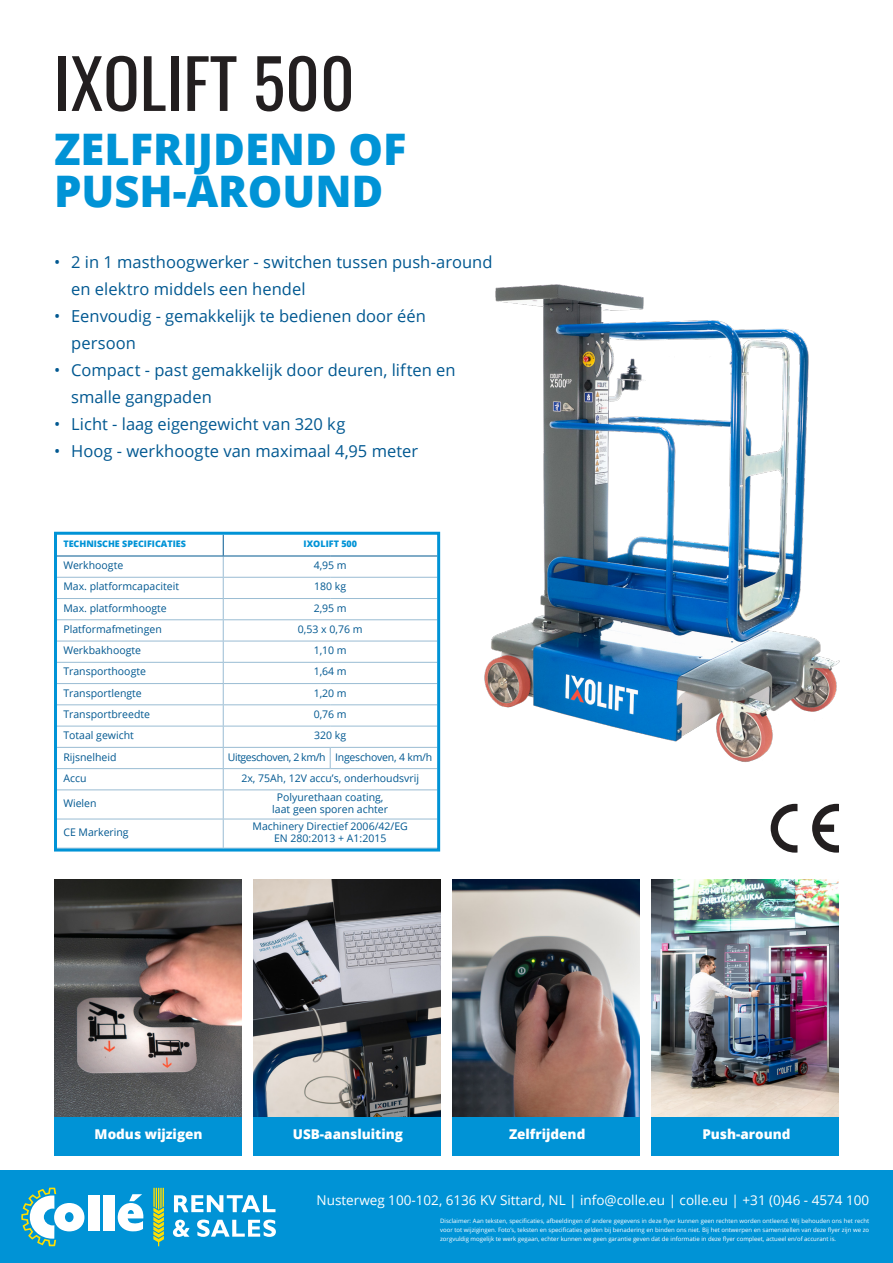
<style>
.page{position:relative;width:893px;height:1263px;background:#fff}
.page>*{position:absolute;margin:0;border:0;box-sizing:border-box;transform-origin:0 0}
.t1{font:67.5px "Oswald";color:#231f20}
.t2{font:800 43.5px/42px "Open Sans";color:#0093d6}
.t3{font:16.5px/27px "Open Sans";color:#005891}
.t4{font:13.5px "Open Sans";color:#fff}
.t5{font:800 13.5px "Open Sans";color:#fff}
.t6{font:10.5px "Open Sans";color:#005891}
.t7{font:10.5px "Open Sans";letter-spacing:-.04em;color:#005891}
.t8{font:10.5px "Open Sans";letter-spacing:-.02em;color:#005891}
.t9{font:800 9px "Open Sans";color:#0093d6}
.t10{font:6px/9px "Open Sans";color:#fff;text-align:justify}
</style>
<div class="page">
<div style="left:0;top:1171px;width:893px;height:92px;background:#0093d6"></div>
<svg style="left:771px;top:804px;width:26px;height:49px"></svg>
<svg style="left:812px;top:804px;width:27px;height:49px"></svg>
<img style="left:253px;top:879px;width:187px;height:238px">
<img style="left:54px;top:879px;width:187px;height:238px">
<img style="left:453px;top:879px;width:186px;height:238px">
<img style="left:652px;top:879px;width:187px;height:238px">
<img style="left:484px;top:284px;width:356px;height:478px">
<svg style="left:174px;top:1195px;width:101px;height:17px"></svg>
<svg style="left:173px;top:1219px;width:16px;height:18px"></svg>
<svg style="left:197px;top:1219px;width:79px;height:18px"></svg>
<svg style="left:118px;top:1194px;width:26px;height:38px"></svg>
<svg style="left:21px;top:1187px;width:63px;height:59px"></svg>
<div style="left:88px;top:1195px;width:11px;height:36px;background:#fff"></div>
<div style="left:103px;top:1195px;width:11px;height:36px;background:#fff"></div>
<svg style="left:153px;top:1188px;width:11px;height:58px"></svg>
<svg style="left:58px;top:536px;width:378px;height:311px"></svg>
<hr style="left:223px;top:556px;width:107px;height:1px;background:#005891">
<hr style="left:330px;top:556px;width:107px;height:1px;background:#005891">
<div style="left:54px;top:532px;width:386px;height:319px;border:3px solid #0093d6"></div>
<div style="left:253px;top:1117px;width:187px;height:38px;background:#0093d6"></div>
<div style="left:54px;top:1117px;width:187px;height:38px;background:#0093d6"></div>
<div style="left:453px;top:1117px;width:187px;height:38px;background:#0093d6"></div>
<div style="left:652px;top:1117px;width:187px;height:38px;background:#0093d6"></div>
<p class="t1" style="left:54px;top:23px;width:302px">IXOLIFT 500</p>
<p class="t2" style="left:54px;top:126px;width:354px">ZELFRIJDEND OF<br>PUSH-AROUND</p>
<p class="t3" style="left:71px;top:248px;width:423px;text-indent:-17px">• 2 in 1 masthoogwerker - switchen tussen push-around en elektro middels een hendel</p>
<p class="t3" style="left:71px;top:302px;width:356px;text-indent:-17px">• Eenvoudig - gemakkelijk te bedienen door één persoon</p>
<p class="t3" style="left:71px;top:356px;width:386px;text-indent:-17px">• Compact - past gemakkelijk door deuren, liften en smalle gangpaden</p>
<p class="t3" style="left:54px;top:410px;width:293px">• Licht - laag eigengewicht van 320 kg</p>
<p class="t3" style="left:54px;top:437px;width:365px">• Hoog - werkhoogte van maximaal 4,95 meter</p>
<p class="t9" style="left:63px;top:537px;width:124px">TECHNISCHE SPECIFICATIES</p>
<p class="t9" style="left:304px;top:537px;width:55px">IXOLIFT 500</p>
<p class="t6" style="left:63px;top:558px;width:61px">Werkhoogte</p>
<p class="t6" style="left:314px;top:558px;width:35px">4,95 m</p>
<p class="t6" style="left:63px;top:579px;width:117px">Max. platformcapaciteit</p>
<p class="t6" style="left:314px;top:579px;width:34px">180 kg</p>
<p class="t6" style="left:63px;top:601px;width:105px">Max. platformhoogte</p>
<p class="t6" style="left:314px;top:601px;width:35px">2,95 m</p>
<p class="t6" style="left:63px;top:622px;width:100px">Platformafmetingen</p>
<p class="t6" style="left:298px;top:622px;width:66px">0,53 x 0,76 m</p>
<p class="t6" style="left:63px;top:643px;width:79px">Werkbakhoogte</p>
<p class="t6" style="left:314px;top:643px;width:35px">1,10 m</p>
<p class="t6" style="left:63px;top:664px;width:84px">Transporthoogte</p>
<p class="t6" style="left:314px;top:664px;width:35px">1,64 m</p>
<p class="t6" style="left:63px;top:686px;width:80px">Transportlengte</p>
<p class="t6" style="left:314px;top:686px;width:35px">1,20 m</p>
<p class="t6" style="left:63px;top:707px;width:88px">Transportbreedte</p>
<p class="t6" style="left:314px;top:707px;width:35px">0,76 m</p>
<p class="t6" style="left:63px;top:728px;width:72px">Totaal gewicht</p>
<p class="t6" style="left:314px;top:728px;width:34px">320 kg</p>
<p class="t6" style="left:63px;top:749px;width:55px">Rijsnelheid</p>
<p class="t7" style="left:228px;top:749px;width:99px">Uitgeschoven, 2 km/h</p>
<p class="t8" style="left:335px;top:749px;width:99px">Ingeschoven, 4 km/h</p>
<p class="t6" style="left:63px;top:771px;width:25px">Accu</p>
<p class="t6" style="left:241px;top:771px;width:179px">2x, 75Ah, 12V accu’s, onderhoudsvrij</p>
<p class="t6" style="left:63px;top:796px;width:35px">Wielen</p>
<p class="t6" style="left:277px;top:790px;width:108px">Polyurethaan coating,</p>
<p class="t6" style="left:272px;top:802px;width:117px">laat geen sporen achter</p>
<p class="t6" style="left:63px;top:825px;width:67px">CE Markering</p>
<p class="t6" style="left:253px;top:819px;width:157px">Machinery Directief 2006/42/EG</p>
<p class="t6" style="left:274px;top:831px;width:114px">EN 280:2013 + A1:2015</p>
<p class="t5" style="left:95px;top:1124px;width:109px">Modus wijzigen</p>
<p class="t5" style="left:293px;top:1124px;width:112px">USB-aansluiting</p>
<p class="t5" style="left:509px;top:1124px;width:78px">Zelfrijdend</p>
<p class="t5" style="left:702px;top:1124px;width:90px">Push-around</p>
<p class="t4" style="left:317px;top:1191px;width:554px">Nusterweg 100-102, 6136 KV Sittard, NL | info@colle.eu | colle.eu | +31 (0)46 - 4574 100</p>
<p class="t10" style="left:440px;top:1216px;width:430px">Disclaimer: Aan teksten, specificaties, afbeeldingen of andere gegevens in deze flyer kunnen geen rechten worden ontleend. Wij behouden ons het recht voor tot wijzigingen. Foto’s, teksten en specificaties gelden bij benadering en binden ons niet. Bij het ontwerpen en samenstellen van deze flyer zijn we zo zorgvuldig mogelijk te werk gegaan, echter kunnen we geen garantie geven dat de informatie in deze flyer compleet, actueel en/of accurant is.</p>
</div>
